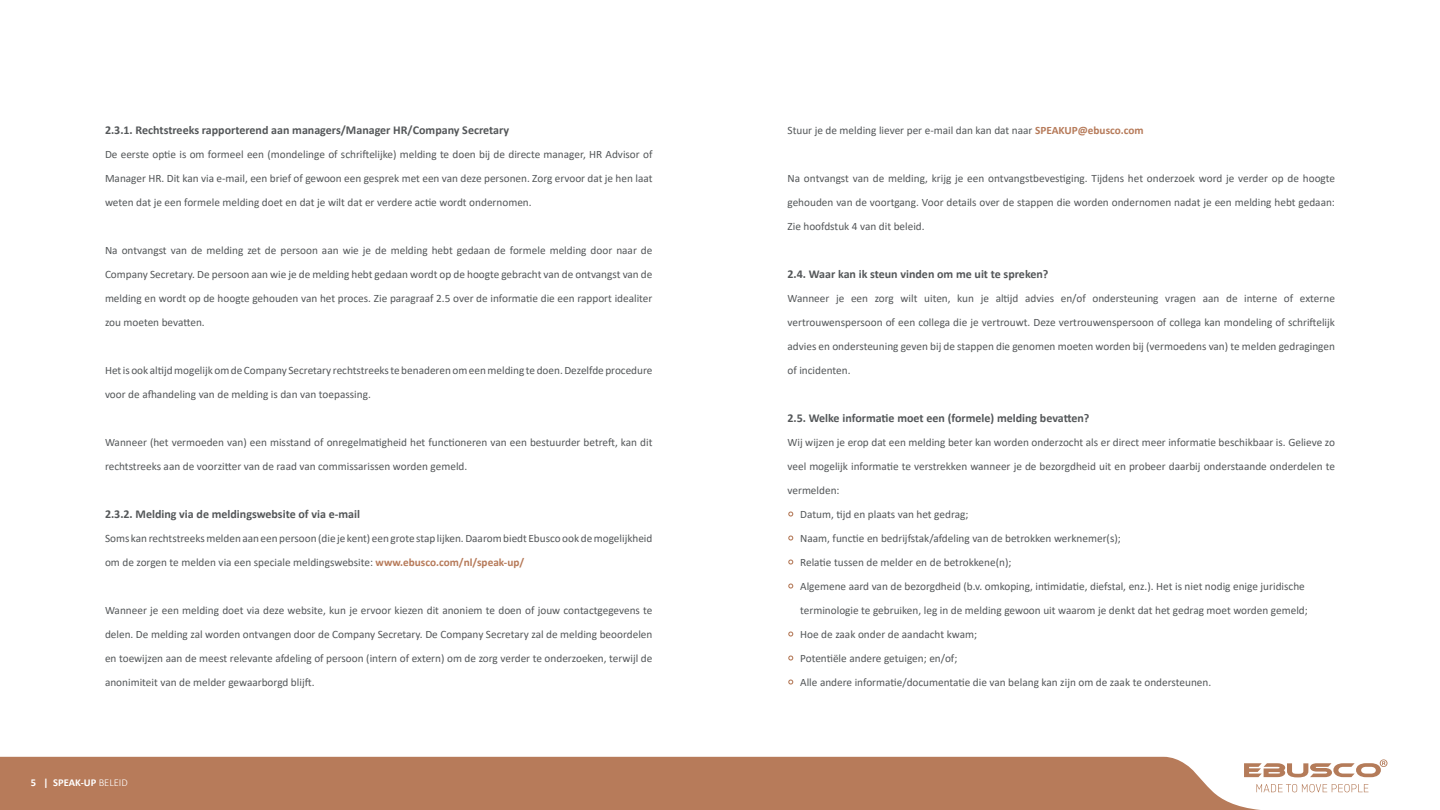
<style>
.page{position:relative;width:1440px;height:810px;background:#fff}
.page>*{position:absolute;margin:0;border:0;box-sizing:border-box;transform-origin:0 0}
.t1{font:700 12px "Calibri";color:#545759}
.t2{font:11.25px/24px "Calibri";color:#545759;text-align:justify}
.t3{font:700 10.5px "Calibri";color:#fff}
.s1{font-weight:700;color:#b67a59}
.s2{font-weight:300}
</style>
<div class="page">
<div style="left:0;top:757px;width:1260px;height:53px;background:#b77b5a"></div>
<svg style="left:1244px;top:759px;width:143px;height:18px"></svg>
<svg style="left:1256px;top:784px;width:112px;height:8px"></svg>
<svg style="left:788px;top:511px;width:5px;height:6px"></svg>
<svg style="left:788px;top:535px;width:5px;height:6px"></svg>
<svg style="left:788px;top:559px;width:5px;height:6px"></svg>
<svg style="left:788px;top:583px;width:5px;height:6px"></svg>
<svg style="left:788px;top:631px;width:5px;height:6px"></svg>
<svg style="left:788px;top:655px;width:5px;height:6px"></svg>
<svg style="left:788px;top:679px;width:5px;height:6px"></svg>
<p class="t1" style="left:105px;top:122px;width:406px">2.3.1. Rechtstreeks rapporterend aan managers/Manager HR/Company Secretary</p>
<p class="t2" style="left:105px;top:142px;width:549px">De eerste optie is om formeel een (mondelinge of schriftelijke) melding te doen bij de directe manager, HR Advisor of Manager HR. Dit kan via e-mail, een brief of gewoon een gesprek met een van deze personen. Zorg ervoor dat je hen laat weten dat je een formele melding doet en dat je wilt dat er verdere actie wordt ondernomen.</p>
<p class="t2" style="left:105px;top:238px;width:549px">Na ontvangst van de melding zet de persoon aan wie je de melding hebt gedaan de formele melding door naar de Company Secretary. De persoon aan wie je de melding hebt gedaan wordt op de hoogte gebracht van de ontvangst van de melding en wordt op de hoogte gehouden van het proces. Zie paragraaf 2.5 over de informatie die een rapport idealiter zou moeten bevatten.</p>
<p class="t2" style="left:105px;top:358px;width:549px">Het is ook altijd mogelijk om de Company Secretary rechtstreeks te benaderen om een melding te doen. Dezelfde procedure voor de afhandeling van de melding is dan van toepassing.</p>
<p class="t2" style="left:105px;top:430px;width:549px">Wanneer (het vermoeden van) een misstand of onregelmatigheid het functioneren van een bestuurder betreft, kan dit rechtstreeks aan de voorzitter van de raad van commissarissen worden gemeld.</p>
<p class="t1" style="left:105px;top:506px;width:257px">2.3.2. Melding via de meldingswebsite of via e-mail</p>
<p class="t2" style="left:105px;top:526px;width:549px">Soms kan rechtstreeks melden aan een persoon (die je kent) een grote stap lijken. Daarom biedt Ebusco ook de mogelijkheid om de zorgen te melden via een speciale meldingswebsite: <span class="s1">www.ebusco.com/nl/speak-up/</span></p>
<p class="t2" style="left:105px;top:598px;width:549px">Wanneer je een melding doet via deze website, kun je ervoor kiezen dit anoniem te doen of jouw contactgegevens te delen. De melding zal worden ontvangen door de Company Secretary. De Company Secretary zal de melding beoordelen en toewijzen aan de meest relevante afdeling of persoon (intern of extern) om de zorg verder te onderzoeken, terwijl de anonimiteit van de melder gewaarborgd blijft.</p>
<p class="t3" style="left:31px;top:775px;width:99px">5 | SPEAK-UP <span class="s2">BELEID</span></p>
<p class="t2" style="left:788px;top:118px;width:358px">Stuur je de melding liever per e-mail dan kan dat naar <span class="s1">SPEAKUP@ebusco.com</span></p>
<p class="t2" style="left:788px;top:166px;width:549px">Na ontvangst van de melding, krijg je een ontvangstbevestiging. Tijdens het onderzoek word je verder op de hoogte gehouden van de voortgang. Voor details over de stappen die worden ondernomen nadat je een melding hebt gedaan:<br>Zie hoofdstuk 4 van dit beleid.</p>
<p class="t1" style="left:788px;top:265px;width:262px">2.4. Waar kan ik steun vinden om me uit te spreken?</p>
<p class="t2" style="left:788px;top:286px;width:549px">Wanneer je een zorg wilt uiten, kun je altijd advies en/of ondersteuning vragen aan de interne of externe vertrouwenspersoon of een collega die je vertrouwt. Deze vertrouwenspersoon of collega kan mondeling of schriftelijk advies en ondersteuning geven bij de stappen die genomen moeten worden bij (vermoedens van) te melden gedragingen of incidenten.</p>
<p class="t1" style="left:788px;top:409px;width:303px">2.5. Welke informatie moet een (formele) melding bevatten?</p>
<p class="t2" style="left:788px;top:430px;width:549px">Wij wijzen je erop dat een melding beter kan worden onderzocht als er direct meer informatie beschikbaar is. Gelieve zo</p>
<p class="t2" style="left:788px;top:454px;width:549px">veel mogelijk informatie te verstrekken wanneer je de bezorgdheid uit en probeer daarbij onderstaande onderdelen te</p>
<p class="t2" style="left:788px;top:478px;width:54px">vermelden:</p>
<p class="t2" style="left:800px;top:502px;width:170px">Datum, tijd en plaats van het gedrag;</p>
<p class="t2" style="left:800px;top:526px;width:322px">Naam, functie en bedrijfstak/afdeling van de betrokken werknemer(s);</p>
<p class="t2" style="left:800px;top:550px;width:213px">Relatie tussen de melder en de betrokkene(n);</p>
<p class="t2" style="left:800px;top:574px;width:506px">Algemene aard van de bezorgdheid (b.v. omkoping, intimidatie, diefstal, enz.). Het is niet nodig enige juridische</p>
<p class="t2" style="left:800px;top:598px;width:509px">terminologie te gebruiken, leg in de melding gewoon uit waarom je denkt dat het gedrag moet worden gemeld;</p>
<p class="t2" style="left:800px;top:622px;width:178px">Hoe de zaak onder de aandacht kwam;</p>
<p class="t2" style="left:800px;top:646px;width:159px">Potentiële andere getuigen; en/of;</p>
<p class="t2" style="left:800px;top:670px;width:413px">Alle andere informatie/documentatie die van belang kan zijn om de zaak te ondersteunen.</p>
</div>
